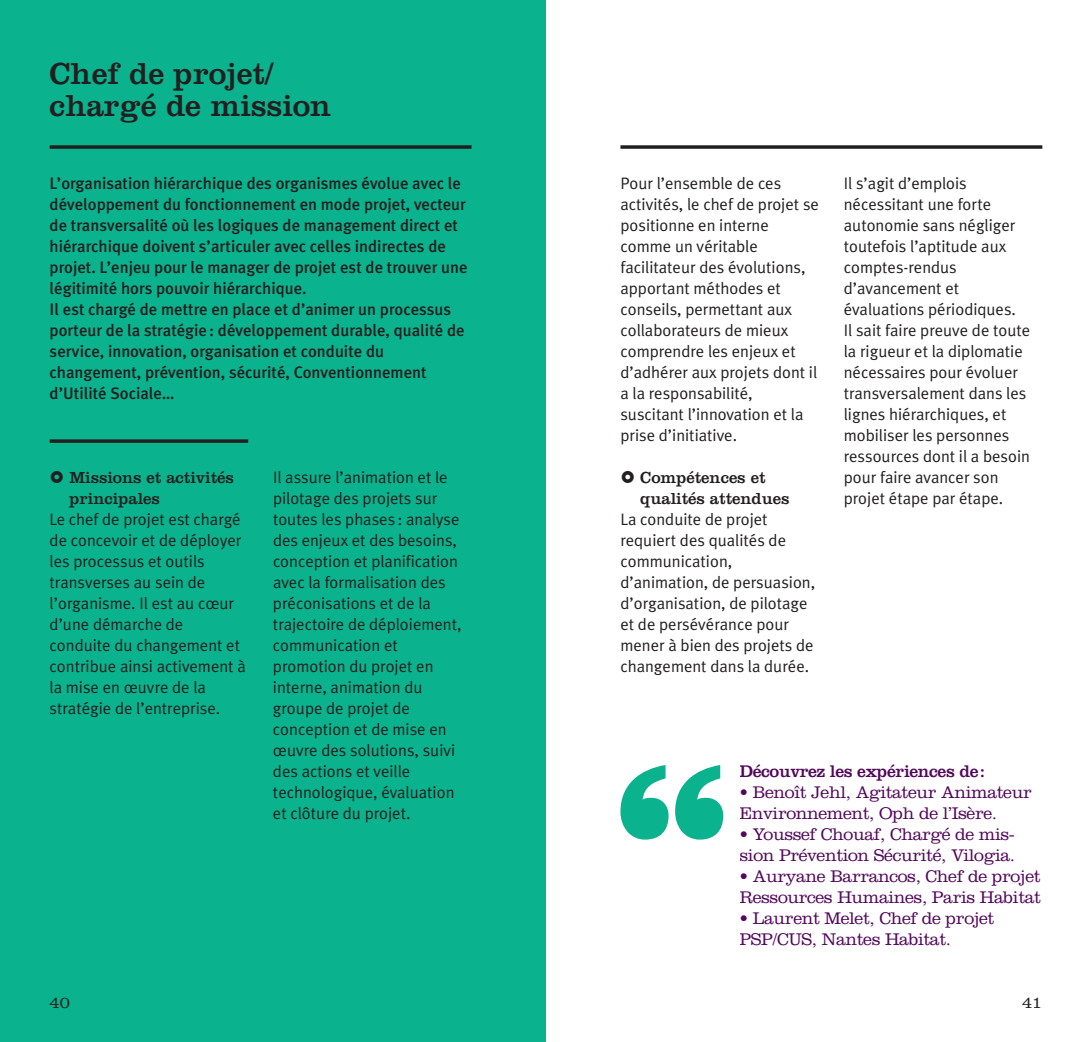
<style>
.page{position:relative;width:1092px;height:1042px;background:#fff}
.page>*{position:absolute;margin:0;border:0;box-sizing:border-box;transform-origin:0 0}
.t1{font:31.5px/31.5px "Clarendon";color:#231f20}
.t2{font:300 17.5px/21px "Clarendon";letter-spacing:-.02em;color:#53085b}
.t3{font:17.5px "Clarendon";letter-spacing:-.02em;color:#53085b}
.t4{font:16.62px/21px "Meta Plus Normal";color:#231f20}
.t5{font:500 16.62px/21px "Meta Plus";color:#231f20}
.t6{font:16.62px/21px "Clarendon";color:#231f20}
.t7{font:300 16.62px "Clarendon";color:#231f20}
</style>
<div class="page">
<div style="left:0;top:0;width:546px;height:1042px;background:#0ab38d"></div>
<svg style="left:620px;top:145px;width:422px;height:4px;background:#3e3a3b"></svg>
<svg style="left:50px;top:145px;width:421px;height:4px;background:#1f312d"></svg>
<svg style="left:50px;top:439px;width:198px;height:4px"></svg>
<svg style="left:620px;top:765px;width:48px;height:74px"></svg>
<svg style="left:675px;top:765px;width:48px;height:74px"></svg>
<h1 class="t1" style="left:50px;top:62px;width:283px">Chef de projet/ chargé de mission</h1>
<p class="t5" style="left:50px;top:173px;width:419px">L’organisation hiérarchique des organismes évolue avec le développement du fonctionnement en mode projet, vecteur de transversalité où les logiques de management direct et hiérarchique doivent s’articuler avec celles indirectes de projet. L’enjeu pour le manager de projet est de trouver une légitimité hors pouvoir hiérarchique.<br>Il est chargé de mettre en place et d’animer un processus porteur de la stratégie: développement durable, qualité de service, innovation, organisation et conduite du changement, prévention, sécurité, Conventionnement d’Utilité Sociale…</p>
<p class="t6" style="left:69px;top:469px;width:166px">Missions et activités principales</p>
<p class="t4" style="left:50px;top:509px;width:198px">Le chef de projet est chargé de concevoir et de déployer les processus et outils transverses au sein de l’organisme. Il est au cœur d’une démarche de conduite du changement et contribue ainsi activement à la mise en œuvre de la stratégie de l’entreprise.</p>
<p class="t4" style="left:273px;top:467px;width:190px">Il assure l’animation et le pilotage des projets sur toutes les phases : analyse des enjeux et des besoins, conception et planification avec la formalisation des préconisations et de la trajectoire de déploiement, communication et promotion du projet en interne, animation du groupe de projet de conception et de mise en œuvre des solutions, suivi des actions et veille technologique, évaluation et clôture du projet.</p>
<p class="t4" style="left:620px;top:173px;width:200px">Pour l’ensemble de ces activités, le chef de projet se positionne en interne comme un véritable facilitateur des évolutions, apportant méthodes et conseils, permettant aux collaborateurs de mieux comprendre les enjeux et d’adhérer aux projets dont il a la responsabilité, suscitant l’innovation et la prise d’initiative.</p>
<p class="t6" style="left:640px;top:469px;width:151px">Compétences et qualités attendues</p>
<p class="t4" style="left:620px;top:509px;width:196px">La conduite de projet requiert des qualités de communication, d’animation, de persuasion, d’organisation, de pilotage et de persévérance pour mener à bien des projets de changement dans la durée.</p>
<p class="t4" style="left:843px;top:173px;width:188px">Il s’agit d’emplois nécessitant une forte autonomie sans négliger toutefois l’aptitude aux comptes-rendus d’avancement et évaluations périodiques.<br>Il sait faire preuve de toute la rigueur et la diplomatie nécessaires pour évoluer transversalement dans les lignes hiérarchiques, et mobiliser les personnes ressources dont il a besoin pour faire avancer son projet étape par étape.</p>
<p class="t3" style="left:739px;top:765px;width:247px">Découvrez les expériences de:</p>
<p class="t2" style="left:739px;top:784px;width:294px">• Benoît Jehl, Agitateur Animateur<br>Environnement, Oph de l’Isère.</p>
<p class="t2" style="left:739px;top:826px;width:277px">• Youssef Chouaf, Chargé de mis&shy;sion Prévention Sécurité, Vilogia.</p>
<p class="t2" style="left:739px;top:868px;width:303px">• Auryane Barrancos, Chef de projet<br>Ressources Humaines, Paris Habitat</p>
<p class="t2" style="left:739px;top:910px;width:256px">• Laurent Melet, Chef de projet<br>PSP/CUS, Nantes Habitat.</p>
<p class="t7" style="left:50px;top:997px;width:22px">40</p>
<p class="t7" style="left:1021px;top:997px;width:22px">41</p>
</div>
